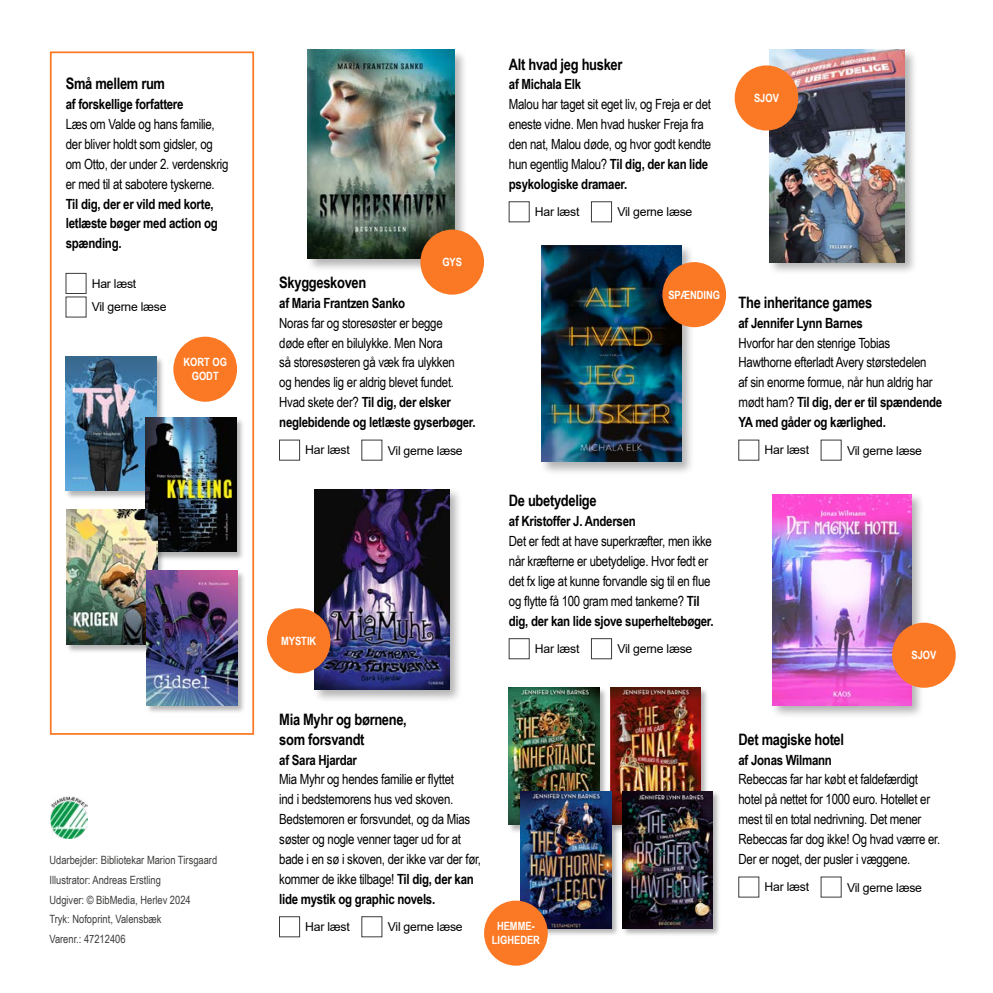
<style>
.page{position:relative;width:993px;height:993px;background:#fff}
.page>*{position:absolute;margin:0;border:0;box-sizing:border-box;transform-origin:0 0}
.id289{font:700 15.75px/19.8px "Arial Narrow";letter-spacing:-.02em;color:#000}
.id292{font:14px/19.8px "Arial Narrow";letter-spacing:-.02em;color:#000}
.id291{font:700 14px "Arial Narrow";letter-spacing:-.02em;color:#000}
.t1{font:12.25px/22.8px "Arial";letter-spacing:-.02em;color:#000}
.t2{font:11.38px/19.8px "Arial Narrow";color:#3c3c3b}
.t3{font:700 11.38px/14px "Arial Narrow";color:#fff;text-align:center}
.s1{font-weight:700}
</style>
<div class="page">
<div style="left:50px;top:51px;width:204px;height:683px;border:2px solid #fb7925"></div>
<img style="left:50px;top:796px;width:37px;height:41px">
<div style="left:539px;top:243px;width:156px;height:232px;background:#000;opacity:.3"></div>
<img style="left:541px;top:245px;width:140px;height:217px">
<div style="left:767px;top:48px;width:150px;height:227px;background:#000;opacity:.3"></div>
<img style="left:769px;top:50px;width:135px;height:212px">
<div style="left:662px;top:262px;width:63px;height:65px;background:#fb7925;border-radius:50%"></div>
<div style="left:734px;top:65px;width:64px;height:65px;background:#fb7925;border-radius:50%"></div>
<div style="left:507px;top:686px;width:100px;height:146px;background:#000;opacity:.3"></div>
<img style="left:508px;top:687px;width:91px;height:137px">
<div style="left:609px;top:686px;width:100px;height:146px;background:#000;opacity:.3"></div>
<img style="left:610px;top:687px;width:90px;height:137px">
<div style="left:519px;top:790px;width:100px;height:146px;background:#000;opacity:.3"></div>
<img style="left:520px;top:791px;width:91px;height:137px">
<div style="left:620px;top:790px;width:100px;height:146px;background:#000;opacity:.3"></div>
<img style="left:622px;top:791px;width:90px;height:137px">
<div style="left:484px;top:900px;width:63px;height:65px;background:#fb7925;border-radius:50%"></div>
<div style="left:770px;top:492px;width:154px;height:226px;background:#000;opacity:.3"></div>
<img style="left:772px;top:494px;width:139px;height:211px">
<div style="left:891px;top:622px;width:64px;height:65px;background:#fb7925;border-radius:50%"></div>
<div style="left:306px;top:48px;width:161px;height:224px;background:#000;opacity:.3"></div>
<img style="left:308px;top:50px;width:146px;height:208px">
<div style="left:312px;top:487px;width:150px;height:215px;background:#000;opacity:.3"></div>
<img style="left:314px;top:489px;width:135px;height:200px">
<div style="left:420px;top:229px;width:64px;height:65px;background:#fb7925;border-radius:50%"></div>
<div style="left:267px;top:608px;width:63px;height:65px;background:#fb7925;border-radius:50%"></div>
<div style="left:65px;top:355px;width:100px;height:144px;background:#000;opacity:.3"></div>
<img style="left:66px;top:356px;width:90px;height:134px">
<div style="left:145px;top:416px;width:100px;height:144px;background:#000;opacity:.3"></div>
<img style="left:146px;top:417px;width:90px;height:135px">
<div style="left:65px;top:508px;width:100px;height:145px;background:#000;opacity:.3"></div>
<img style="left:66px;top:509px;width:91px;height:135px">
<div style="left:145px;top:569px;width:100px;height:144px;background:#000;opacity:.3"></div>
<img style="left:146px;top:570px;width:91px;height:135px">
<div style="left:173px;top:336px;width:64px;height:65px;background:#fb7925;border-radius:50%"></div>
<div style="left:279px;top:439px;width:21px;height:21px;background:#fff;border:1px solid #3c3c3b"></div>
<div style="left:279px;top:916px;width:21px;height:20px;background:#fff;border:1px solid #3c3c3b"></div>
<div style="left:508px;top:201px;width:21px;height:21px;background:#fff;border:1px solid #3c3c3b"></div>
<div style="left:591px;top:201px;width:20px;height:21px;background:#fff;border:1px solid #3c3c3b"></div>
<div style="left:591px;top:638px;width:20px;height:20px;background:#fff;border:1px solid #3c3c3b"></div>
<h2 class="id289" style="left:66px;top:73px;width:101px">Små mellem rum</h2>
<h2 class="id291" style="left:66px;top:94px;width:119px">af forskellige forfattere</h2>
<p class="id292" style="left:66px;top:114px;width:164px">Læs om Valde og hans familie, der bliver holdt som gidsler, og om Otto, der under 2. verdenskrig er med til at sabotere tyskerne.<br><span class="s1">Til dig, der er vild med korte, letlæste bøger med action og spænding.</span></p>
<p class="t1" style="left:92px;top:272px;width:76px">Har læst<br>Vil gerne læse</p>
<h2 class="id289" style="left:279px;top:272px;width:88px">Skyggeskoven</h2>
<p class="t3" style="left:442px;top:254px;width:21px">GYS</p>
<h2 class="id291" style="left:279px;top:292px;width:127px">af Maria Frantzen Sanko</h2>
<p class="id292" style="left:279px;top:312px;width:198px">Noras far og storesøster er begge<br>døde efter en bilulykke. Men Nora<br>så storesøsteren gå væk fra ulykken<br>og hendes lig er aldrig blevet fundet.<br>Hvad skete der? <span class="s1">Til dig, der elsker neglebidende og letlæste gyserbøger.</span></p>
<p class="t1" style="left:305px;top:438px;width:46px">Har læst</p>
<p class="t1" style="left:387px;top:439px;width:76px">Vil gerne læse</p>
<p class="t3" style="left:183px;top:354px;width:45px">KORT OG<br>GODT</p>
<p class="t3" style="left:281px;top:633px;width:37px">MYSTIK</p>
<h2 class="id289" style="left:508px;top:53px;width:115px">Alt hvad jeg husker</h2>
<h2 class="id291" style="left:508px;top:74px;width:74px">af Michala Elk</h2>
<p class="id292" style="left:508px;top:94px;width:204px">Malou har taget sit eget liv, og Freja er det eneste vidne. Men hvad husker Freja fra den nat, Malou døde, og hvor godt kendte hun egentlig Malou? <span class="s1">Til dig, der kan lide psykologiske dramaer.</span></p>
<p class="t1" style="left:534px;top:200px;width:46px">Har læst</p>
<p class="t1" style="left:617px;top:201px;width:76px">Vil gerne læse</p>
<p class="t3" style="left:753px;top:90px;width:26px">SJOV</p>
<p class="t3" style="left:668px;top:287px;width:53px">SPÆNDING</p>
<h2 class="id289" style="left:508px;top:490px;width:89px">De ubetydelige</h2>
<h2 class="id291" style="left:508px;top:510px;width:128px">af Kristoffer J. Andersen</h2>
<p class="id292" style="left:508px;top:530px;width:206px">Det er fedt at have superkræfter, men ikke når kræfterne er ubetydelige. Hvor fedt er det fx lige at kunne forvandle sig til en flue og flytte få 100 gram med tankerne? <span class="s1">Til dig, der kan lide sjove superheltebøger.</span></p>
<p class="t1" style="left:534px;top:637px;width:46px">Har læst</p>
<p class="t1" style="left:617px;top:637px;width:76px">Vil gerne læse</p>
<h2 class="id289" style="left:738px;top:291px;width:135px">The inheritance games</h2>
<h2 class="id291" style="left:738px;top:312px;width:126px">af Jennifer Lynn Barnes</h2>
<p class="id292" style="left:738px;top:332px;width:205px">Hvorfor har den stenrige Tobias Hawthorne efterladt Avery størstedelen<br>af sin enorme formue, når hun aldrig har mødt ham? <span class="s1">Til dig, der er til spændende YA med gåder og kærlighed.</span></p>
<p class="t1" style="left:764px;top:438px;width:46px">Har læst</p>
<p class="t1" style="left:846px;top:439px;width:76px">Vil gerne læse</p>
<p class="t3" style="left:911px;top:647px;width:26px">SJOV</p>
<p class="t2" style="left:49px;top:849px;width:169px">Udarbejder: Bibliotekar Marion Tirsgaard<br>Illustrator: Andreas Erstling<br>Udgiver: © BibMedia, Herlev 2024<br>Tryk: Nofoprint, Valensbæk<br>Varenr.: 47212406</p>
<h2 class="id289" style="left:279px;top:708px;width:129px">Mia Myhr og børnene, som forsvandt</h2>
<h2 class="id291" style="left:279px;top:748px;width:79px">af Sara Hjardar</h2>
<p class="id292" style="left:279px;top:768px;width:203px">Mia Myhr og hendes familie er flyttet<br>ind i bedstemorens hus ved skoven.<br>Bedstemoren er forsvundet, og da Mias søster og nogle venner tager ud for at bade i en sø i skoven, der ikke var der før, kommer de ikke tilbage! <span class="s1">Til dig, der kan lide mystik og graphic novels.</span></p>
<p class="t1" style="left:305px;top:914px;width:46px">Har læst</p>
<p class="t1" style="left:387px;top:915px;width:76px">Vil gerne læse</p>
<p class="t3" style="left:491px;top:918px;width:50px">HEMME-<br>LIGHEDER</p>
<h2 class="id289" style="left:738px;top:728px;width:107px">Det magiske hotel</h2>
<h2 class="id291" style="left:738px;top:748px;width:95px">af Jonas Wilmann</h2>
<p class="id292" style="left:738px;top:768px;width:203px">Rebeccas far har købt et faldefærdigt hotel på nettet for 1000 euro. Hotellet er mest til en total nedrivning. Det mener Rebeccas far dog ikke! Og hvad værre er.<br>Der er noget, der pusler i væggene.</p>
<p class="t1" style="left:764px;top:875px;width:46px">Har læst</p>
<p class="t1" style="left:846px;top:875px;width:76px">Vil gerne læse</p>
</div>
